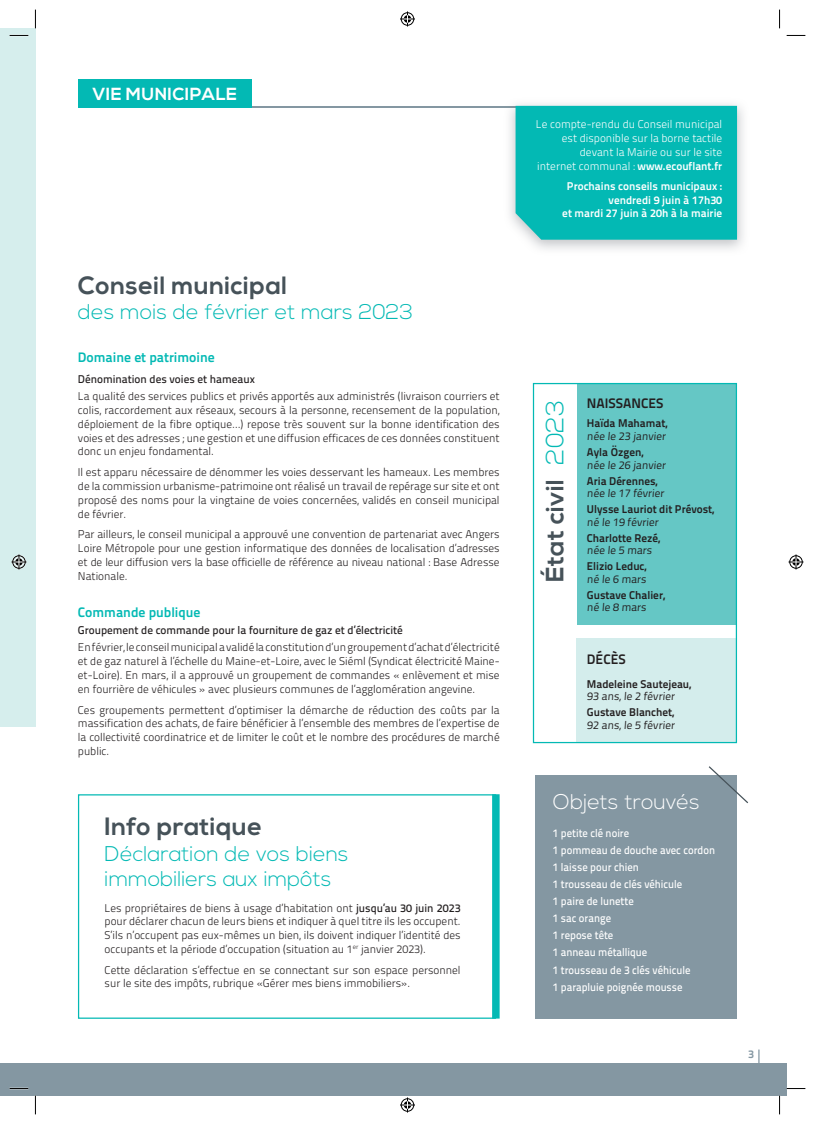
<style>
.page{position:relative;width:815px;height:1124px;background:#fff}
.page>*{position:absolute;margin:0;border:0;box-sizing:border-box;transform-origin:0 0}
.t1{font:700 25px "Nexa";letter-spacing:.02em;color:#465259}
.t2{font:300 21.25px/25.5px "Nexa";color:#03b9b4}
.t3{font:300 21.25px "Nexa";color:#fff}
.t4{font:700 17.5px "Nexa";letter-spacing:.02em;color:#fff}
.t5{font:13.75px "Titillium Text 22 L 800 wt";color:#03b9b4}
.t6{font:13.75px "Titillium Text 22 L 800 wt";color:#231f20}
.t7{font:11.25px/13.8px "Titillium Text 22 L 250 wt";color:#231f20;text-align:justify}
.t8{font:11.25px/17px "Titillium Text 22 L 600 wt";color:#fff;scale:.95 1}
.t9{font:11.25px "Titillium Text 22 L 800 wt";color:#231f20}
.t10{font:11.25px/13.8px "Titillium Text 22 L 250 wt";color:#fff;text-align:right}
.t11{font:11.25px "Titillium Text 22 L 400 wt";color:#231f20}
.t12{font:11.25px "Titillium Text 22 L 600 wt";color:#231f20}
.t13{font:11.25px/13.5px "Titillium Text 22 L 800 wt";color:#fff;text-align:right}
.t14{font:11.25px "Titillium Text 22 L 800 wt";color:#8497a2}
.s1{font-family:"Titillium Text 22 L 600 wt"}
.s2{font-family:"Titillium Text 22 L 800 wt"}
.s3{font-weight:300;color:#03b9b4}
</style>
<div class="page">
<hr style="left:758px;top:1049px;width:2px;height:21px;background:#8497a2">
<hr style="left:252px;top:106px;width:343px;height:2px;background:#8497a2">
<div style="left:35px;top:1062px;width:752px;height:33px;background:#8497a2"></div>
<div style="left:78px;top:79px;width:174px;height:29px;background:#03b9b4"></div>
<img style="left:509px;top:103px;width:235px;height:147px">
<img style="left:509px;top:106px;width:7px;height:2px">
<div style="left:516px;top:106px;width:221px;height:134px;background:#03b9b4"></div>
<div style="left:577px;top:384px;width:159px;height:241px;background:#65c7c5"></div>
<div style="left:576px;top:638px;width:160px;height:104px;background:#d4edec"></div>
<div style="left:533px;top:383px;width:204px;height:360px;border:1px solid #03b9b4"></div>
<div style="left:535px;top:775px;width:202px;height:243px;background:#8497a2"></div>
<svg style="left:708px;top:766px;width:40px;height:38px"></svg>
<div style="left:492px;top:794px;width:8px;height:224px;background:#03b9b4"></div>
<div style="left:0;top:28px;width:35px;height:698px;background:#d6eeed"></div>
<div style="left:0;top:1062px;width:35px;height:33px;background:#8497a2"></div>
<svg style="left:10px;top:35px;width:18px;height:1px"></svg>
<svg style="left:787px;top:35px;width:18px;height:1px"></svg>
<svg style="left:10px;top:1087px;width:18px;height:2px"></svg>
<svg style="left:787px;top:1088px;width:18px;height:1px"></svg>
<svg style="left:35px;top:10px;width:1px;height:19px"></svg>
<svg style="left:35px;top:1095px;width:1px;height:19px"></svg>
<svg style="left:779px;top:10px;width:1px;height:19px"></svg>
<svg style="left:779px;top:1095px;width:1px;height:19px"></svg>
<svg style="left:400px;top:11px;width:15px;height:15px"></svg>
<svg style="left:400px;top:1097px;width:15px;height:15px"></svg>
<svg style="left:11px;top:554px;width:15px;height:15px"></svg>
<svg style="left:788px;top:554px;width:15px;height:15px"></svg>
<h3 class="t4" style="left:92px;top:84px;width:146px">VIE MUNICIPALE</h3>
<h1 class="t1" style="left:78px;top:271px;width:211px">Conseil municipal</h1>
<h2 class="t2" style="left:78px;top:300px;width:337px">des mois de février et mars 2023</h2>
<p class="t5" style="left:78px;top:347px;width:138px">Domaine et patrimoine</p>
<p class="t12" style="left:78px;top:370px;width:178px">Dénomination des voies et hameaux</p>
<p class="t7" style="left:78px;top:389px;width:423px">La qualité des services publics et privés apportés aux administrés (livraison courriers et colis, raccordement aux réseaux, secours à la personne, recensement de la population, déploiement de la fibre optique…) repose très souvent sur la bonne identification des voies et des adresses ; une gestion et une diffusion efficaces de ces données constituent donc un enjeu fondamental.</p>
<p class="t7" style="left:78px;top:465px;width:423px">Il est apparu nécessaire de dénommer les voies desservant les hameaux. Les membres de la commission urbanisme-patrimoine ont réalisé un travail de repérage sur site et ont proposé des noms pour la vingtaine de voies concernées, validés en conseil municipal de février.</p>
<p class="t7" style="left:78px;top:527px;width:423px">Par ailleurs, le conseil municipal a approuvé une convention de partenariat avec Angers Loire Métropole pour une gestion informatique des données de localisation d’adresses et de leur diffusion vers la base officielle de référence au niveau national : Base Adresse Nationale.</p>
<p class="t5" style="left:78px;top:601px;width:124px">Commande publique</p>
<p class="t12" style="left:78px;top:621px;width:326px">Groupement de commande pour la fourniture de gaz et d’électricité</p>
<p class="t7" style="left:78px;top:640px;width:423px">En février, le conseil municipal a validé la constitution d’un groupement d’achat d’électricité et de gaz naturel à l’échelle du Maine-et-Loire, avec le Siéml (Syndicat électricité Maine&shy;et-Loire). En mars, il a approuvé un groupement de commandes « enlèvement et mise en fourrière de véhicules » avec plusieurs communes de l’agglomération angevine.</p>
<p class="t7" style="left:78px;top:702px;width:423px">Ces groupements permettent d’optimiser la démarche de réduction des coûts par la massification des achats, de faire bénéficier à l’ensemble des membres de l’expertise de la collectivité coordinatrice et de limiter le coût et le nombre des procédures de marché public.</p>
<h1 class="t1" style="left:105px;top:812px;width:159px">Info pratique</h1>
<h2 class="t2" style="left:105px;top:841px;width:245px">Déclaration de vos biens immobiliers aux impôts</h2>
<p class="t7" style="left:105px;top:900px;width:358px">Les propriétaires de biens à usage d’habitation ont <span class="s1">jusqu’au 30 juin 2023 </span>pour déclarer chacun de leurs biens et indiquer à quel titre ils les occupent.<br>S’ils n’occupent pas eux-mêmes un bien, ils doivent indiquer l’identité des occupants et la période d’occupation (situation au 1<sup>er</sup> janvier 2023).</p>
<p class="t7" style="left:105px;top:962px;width:357px">Cette déclaration s’effectue en se connectant sur son espace personnel sur le site des impôts, rubrique «Gérer mes biens immobiliers».</p>
<p class="t10" style="left:536px;top:117px;width:188px">Le compte-rendu du Conseil municipal est disponible sur la borne tactile devant la Mairie ou sur le site<br>internet communal : <span class="s2">www.ecouflant.fr</span></p>
<p class="t13" style="left:562px;top:179px;width:161px">Prochains conseils municipaux : vendredi 9 juin à 17h30<br>et mardi 27 juin à 20h à la mairie</p>
<h1 class="t1" style="left:540px;top:582px;width:184px;rotate:-90deg">État civil <span class="s3">2023</span></h1>
<p class="t6" style="left:587px;top:392px;width:78px">NAISSANCES</p>
<p class="t9" style="left:587px;top:415px;width:82px">Haïda Mahamat,</p>
<p class="t11" style="left:587px;top:427px;width:82px">née le 23 janvier</p>
<p class="t9" style="left:587px;top:443px;width:58px">Ayla Özgen,</p>
<p class="t11" style="left:587px;top:456px;width:82px">née le 26 janvier</p>
<p class="t9" style="left:587px;top:472px;width:72px">Aria Dérennes,</p>
<p class="t11" style="left:587px;top:485px;width:80px">née le 17 février</p>
<p class="t9" style="left:587px;top:500px;width:129px">Ulysse Lauriot dit Prévost,</p>
<p class="t11" style="left:587px;top:513px;width:74px">né le 19 février</p>
<p class="t9" style="left:587px;top:529px;width:75px">Charlotte Rezé,</p>
<p class="t11" style="left:587px;top:542px;width:68px">née le 5 mars</p>
<p class="t9" style="left:587px;top:557px;width:61px">Elizio Leduc,</p>
<p class="t11" style="left:587px;top:570px;width:62px">né le 6 mars</p>
<p class="t9" style="left:587px;top:586px;width:79px">Gustave Chalier,</p>
<p class="t11" style="left:587px;top:599px;width:62px">né le 8 mars</p>
<p class="t6" style="left:587px;top:649px;width:40px">DÉCÈS</p>
<p class="t9" style="left:587px;top:675px;width:106px">Madeleine Sautejeau,</p>
<p class="t11" style="left:587px;top:687px;width:91px">93 ans, le 2 février</p>
<p class="t9" style="left:587px;top:703px;width:89px">Gustave Blanchet,</p>
<p class="t11" style="left:587px;top:716px;width:91px">92 ans, le 5 février</p>
<h2 class="t3" style="left:553px;top:789px;width:148px">Objets trouvés</h2>
<p class="t8" style="left:553px;top:823px;width:172px">1 petite clé noire<br>1 pommeau de douche avec cordon<br>1 laisse pour chien<br>1 trousseau de clés véhicule<br>1 paire de lunette<br>1 sac orange<br>1 repose tête<br>1 anneau métallique<br>1 trousseau de 3 clés véhicule<br>1 parapluie poignée mousse</p>
<p class="t14" style="left:748px;top:1045px;width:7px">3</p>
</div>
